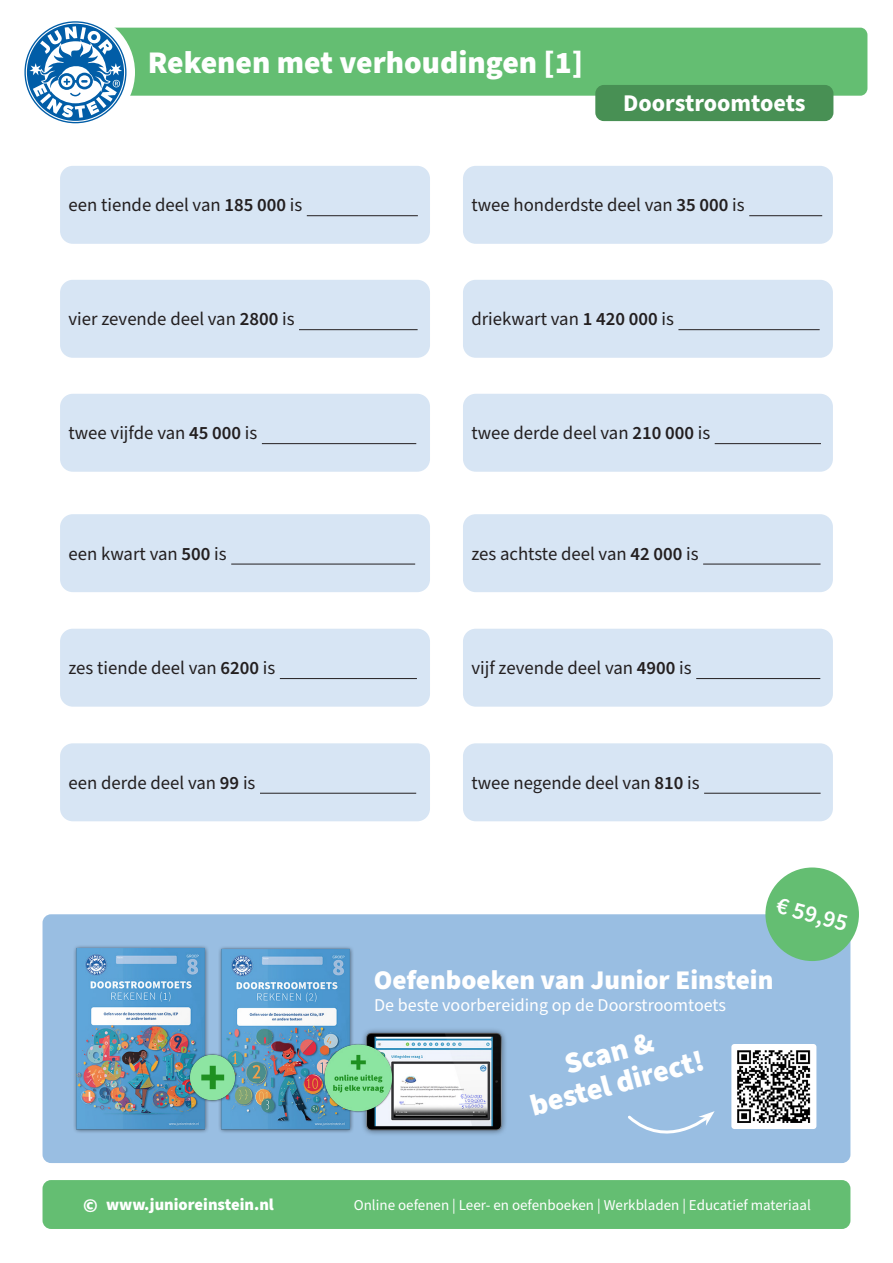
<style>
.page{position:relative;width:893px;height:1263px;background:#fff}
.page>*{position:absolute;margin:0;border:0;box-sizing:border-box;transform-origin:0 0}
.t1{font:900 31.5px "Source Sans Pro";color:#fff}
.t2{font:900 30px/31.5px "Source Sans Pro";color:#fff;text-align:center}
.t3{font:900 27px "Source Sans Pro";color:#fff}
.t4{font:700 24px "Source Sans Pro";color:#fff}
.t5{font:600 24px "Source Sans Pro";color:#fff}
.t6{font:18.75px "Source Sans Pro";color:#231f20}
.t7{font:18px "Source Sans Pro";color:#fff}
.t8{font:900 16.5px "Source Sans Pro";color:#fff}
.t9{font:15px "Source Sans Pro";color:#fff}
.s1{font-weight:600}
.s2{font-size:19.5px}
</style>
<div class="page">
<div style="left:43px;top:1180px;width:807px;height:49px;background:#64be72;border-radius:9px"></div>
<div style="left:106px;top:28px;width:761px;height:68px;background:#64be72;border-radius:7px"></div>
<div style="left:595px;top:85px;width:238px;height:36px;background:#489054;border-radius:9px"></div>
<div style="left:16px;top:13px;width:119px;height:119px;background:#fff;border-radius:50%"></div>
<svg style="left:24px;top:21px;width:102px;height:102px"></svg>
<div style="left:43px;top:914px;width:807px;height:249px;background:#99bee2;border-radius:9px"></div>
<div style="left:731px;top:1044px;width:85px;height:85px;background:#fff;border-radius:3px"></div>
<img style="left:737px;top:1050px;width:73px;height:73px">
<svg style="left:628px;top:1111px;width:87px;height:23px"></svg>
<img style="left:368px;top:1029px;width:138px;height:106px">
<img style="left:223px;top:947px;width:145px;height:186px">
<img style="left:74px;top:946px;width:149px;height:187px">
<img style="left:185px;top:1050px;width:55px;height:54px">
<img style="left:319px;top:1038px;width:78px;height:79px">
<div style="left:765px;top:867px;width:94px;height:94px;background:#64be72;border-radius:50%"></div>
<div style="left:60px;top:166px;width:370px;height:78px;background:#d7e5f4;border-radius:13px"></div>
<hr style="left:307px;top:215px;width:111px;height:1px;background:#231f20">
<div style="left:463px;top:166px;width:370px;height:78px;background:#d7e5f4;border-radius:13px"></div>
<hr style="left:749px;top:215px;width:73px;height:1px;background:#231f20">
<div style="left:60px;top:280px;width:370px;height:78px;background:#d7e5f4;border-radius:13px"></div>
<hr style="left:299px;top:329px;width:119px;height:1px;background:#231f20">
<div style="left:463px;top:280px;width:370px;height:78px;background:#d7e5f4;border-radius:13px"></div>
<hr style="left:678px;top:329px;width:142px;height:1px;background:#231f20">
<div style="left:60px;top:394px;width:370px;height:78px;background:#d7e5f4;border-radius:13px"></div>
<hr style="left:262px;top:443px;width:154px;height:1px;background:#231f20">
<div style="left:463px;top:394px;width:370px;height:78px;background:#d7e5f4;border-radius:13px"></div>
<hr style="left:715px;top:443px;width:106px;height:1px;background:#231f20">
<div style="left:60px;top:514px;width:370px;height:78px;background:#d7e5f4;border-radius:13px"></div>
<hr style="left:231px;top:564px;width:184px;height:1px;background:#231f20">
<div style="left:463px;top:514px;width:370px;height:78px;background:#d7e5f4;border-radius:13px"></div>
<hr style="left:703px;top:564px;width:117px;height:1px;background:#231f20">
<div style="left:60px;top:629px;width:370px;height:78px;background:#d7e5f4;border-radius:13px"></div>
<hr style="left:280px;top:678px;width:137px;height:1px;background:#231f20">
<div style="left:463px;top:629px;width:370px;height:78px;background:#d7e5f4;border-radius:13px"></div>
<hr style="left:696px;top:678px;width:124px;height:1px;background:#231f20">
<div style="left:60px;top:743px;width:370px;height:78px;background:#d7e5f4;border-radius:13px"></div>
<hr style="left:260px;top:793px;width:156px;height:1px;background:#231f20">
<div style="left:463px;top:743px;width:370px;height:78px;background:#d7e5f4;border-radius:13px"></div>
<hr style="left:704px;top:793px;width:117px;height:1px;background:#231f20">
<p class="t1" style="left:148px;top:41px;width:437px">Rekenen met verhoudingen [1]</p>
<p class="t4" style="left:623px;top:87px;width:184px">Doorstroomtoets</p>
<p class="t6" style="left:68px;top:192px;width:235px">een tiende deel van <span class="s1">185 000</span> is</p>
<p class="t6" style="left:471px;top:192px;width:275px">twee honderdste deel van <span class="s1">35 000</span> is</p>
<p class="t6" style="left:68px;top:306px;width:228px">vier zevende deel van <span class="s1">2800</span> is</p>
<p class="t6" style="left:471px;top:306px;width:204px">driekwart van <span class="s1">1 420 000</span> is</p>
<p class="t6" style="left:68px;top:420px;width:190px">twee vijfde van <span class="s1">45 000</span> is</p>
<p class="t6" style="left:471px;top:420px;width:240px">twee derde deel van <span class="s1">210 000</span> is</p>
<p class="t6" style="left:68px;top:541px;width:160px">een kwart van <span class="s1">500</span> is</p>
<p class="t6" style="left:471px;top:541px;width:229px">zes achtste deel van <span class="s1">42 000</span> is</p>
<p class="t6" style="left:68px;top:655px;width:208px">zes tiende deel van <span class="s1">6200</span> is</p>
<p class="t6" style="left:471px;top:655px;width:222px">vijf zevende deel van <span class="s1">4900</span> is</p>
<p class="t6" style="left:68px;top:770px;width:189px">een derde deel van <span class="s1">99</span> is</p>
<p class="t6" style="left:471px;top:770px;width:230px">twee negende deel van <span class="s1">810</span> is</p>
<p class="t5" style="left:781px;top:889px;width:75px;rotate:15deg">€ 59,95</p>
<p class="t3" style="left:374px;top:962px;width:401px">Oefenboeken van Junior Einstein</p>
<p class="t7" style="left:374px;top:993px;width:353px">De beste voorbereiding op de Doorstroomtoets</p>
<p class="t2" style="left:519px;top:1061px;width:180px;rotate:-15deg">Scan &amp; bestel direct!</p>
<p class="t8" style="left:83px;top:1193px;width:192px"><span class="s2">©</span> www.junioreinstein.nl</p>
<p class="t9" style="left:354px;top:1195px;width:458px">Online oefenen | Leer- en oefenboeken | Werkbladen | Educatief materiaal</p>
</div>
